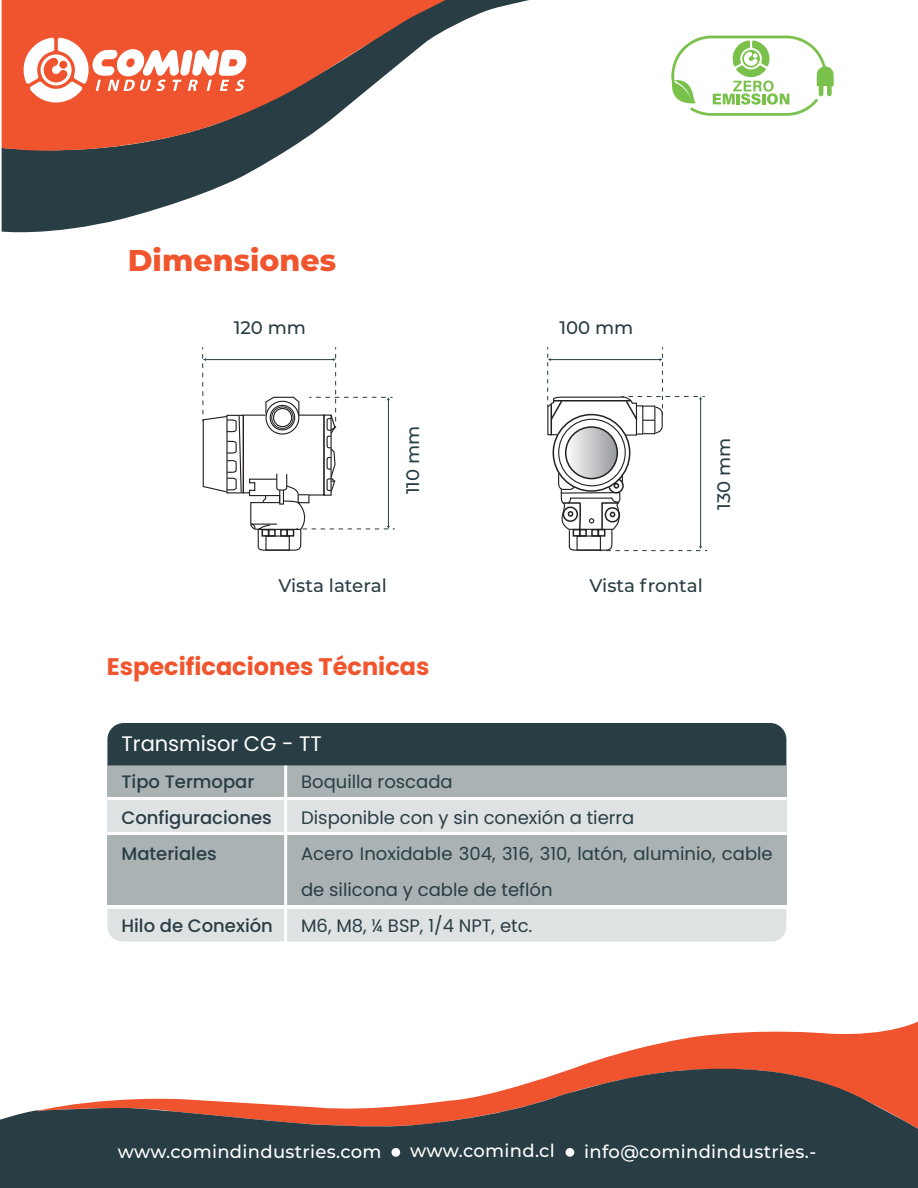
<style>
.page{position:relative;width:918px;height:1188px;background:#fff}
.page>*{position:absolute;margin:0;border:0;box-sizing:border-box;transform-origin:0 0}
.t1{font:800 30px "Montserrat";color:#f0552e}
.t2{font:700 24px "Poppins";color:#f0552e}
.t3{font:21px "Poppins";color:#fff}
.t4{font:500 18.3px "Montserrat";color:#293d44}
.t5{font:500 18.15px "Montserrat";color:#293d44}
.t6{font:18px/36px "Poppins";color:#293d44}
.t7{font:500 18px "Montserrat";letter-spacing:.015em;color:#fff}
.t8{font:500 18px/36px "Poppins";color:#293d44}
</style>
<div class="page">
<svg style="left:2px;top:152px;width:282px;height:81px;fill:#283d44"></svg>
<svg style="left:2px;top:0;width:527px;height:152px"></svg>
<svg style="left:671px;top:36px;width:163px;height:80px"></svg>
<svg style="left:585px;top:1021px;width:333px;height:43px;fill:#ef542e"></svg>
<svg style="left:0;top:1064px;width:918px;height:124px;fill:#283d44"></svg>
<div style="left:391px;top:1148px;width:9px;height:9px;background:#fff;border-radius:50%"></div>
<div style="left:566px;top:1148px;width:8px;height:9px;background:#fff;border-radius:50%"></div>
<div style="left:107px;top:909px;width:679px;height:32px;background:#dfe2e3"></div>
<div style="left:107px;top:765px;width:680px;height:32px;background:#aab2b4"></div>
<div style="left:107px;top:800px;width:680px;height:32px;background:#dfe2e3"></div>
<div style="left:107px;top:836px;width:680px;height:69px;background:#aab2b4"></div>
<hr style="left:284px;top:765px;width:3px;height:181px;background:#fff">
<svg style="left:23px;top:38px;width:224px;height:64px"></svg>
<div style="left:107px;top:723px;width:679px;height:42px;background:#293d44"></div>
<hr style="left:700px;top:399px;width:1px;height:148px;background:#293d44">
<div style="left:553px;top:414px;width:77px;height:78px;border:2px solid #231f20;border-radius:50%"></div>
<svg style="left:566px;top:427px;width:51px;height:52px"></svg>
<div style="left:565px;top:426px;width:53px;height:53px;border:2px solid #231f20;border-radius:50%"></div>
<svg style="left:202px;top:347px;width:193px;height:204px"></svg>
<div style="left:273px;top:408px;width:19px;height:19px;border:1px solid #231f20;border-radius:50%"></div>
<div style="left:272px;top:407px;width:21px;height:22px;border:1px solid #231f20;border-radius:50%"></div>
<svg style="left:558px;top:472px;width:149px;height:79px"></svg>
<div style="left:558px;top:419px;width:68px;height:67px;border:1px solid #231f20;border-radius:50%"></div>
<svg style="left:547px;top:347px;width:158px;height:89px"></svg>
<hr style="left:553px;top:400px;width:78px;height:2px;background:#231f20">
<h1 class="t1" style="left:128px;top:238px;width:210px">Dimensiones</h1>
<p class="t5" style="left:234px;top:315px;width:74px">120 mm</p>
<p class="t5" style="left:559px;top:315px;width:76px">100 mm</p>
<p class="t5" style="left:400px;top:494px;width:70px;rotate:-90deg">110 mm</p>
<p class="t5" style="left:711px;top:510px;width:74px;rotate:-90deg">130 mm</p>
<p class="t4" style="left:278px;top:572px;width:110px">Vista lateral</p>
<p class="t4" style="left:589px;top:572px;width:115px">Vista frontal</p>
<h2 class="t2" style="left:107px;top:652px;width:324px">Especificaciones Técnicas</h2>
<p class="t3" style="left:121px;top:732px;width:202px">Transmisor CG - TT</p>
<p class="t8" style="left:121px;top:763px;width:152px">Tipo Termopar<br>Configuraciones<br>Materiales</p>
<p class="t8" style="left:121px;top:907px;width:153px">Hilo de Conexión</p>
<p class="t6" style="left:301px;top:763px;width:473px">Boquilla roscada<br>Disponible con y sin conexión a tierra<br>Acero Inoxidable 304, 316, 310, latón, aluminio, cable de silicona y cable de teflón<br>M6, M8, ¼ BSP, 1/4 NPT, etc.</p>
<p class="t7" style="left:118px;top:1139px;width:265px">www.comindindustries.com</p>
<p class="t7" style="left:410px;top:1139px;width:146px">www.comind.cl</p>
<p class="t7" style="left:584px;top:1139px;width:234px">info@comindindustries.-</p>
</div>
